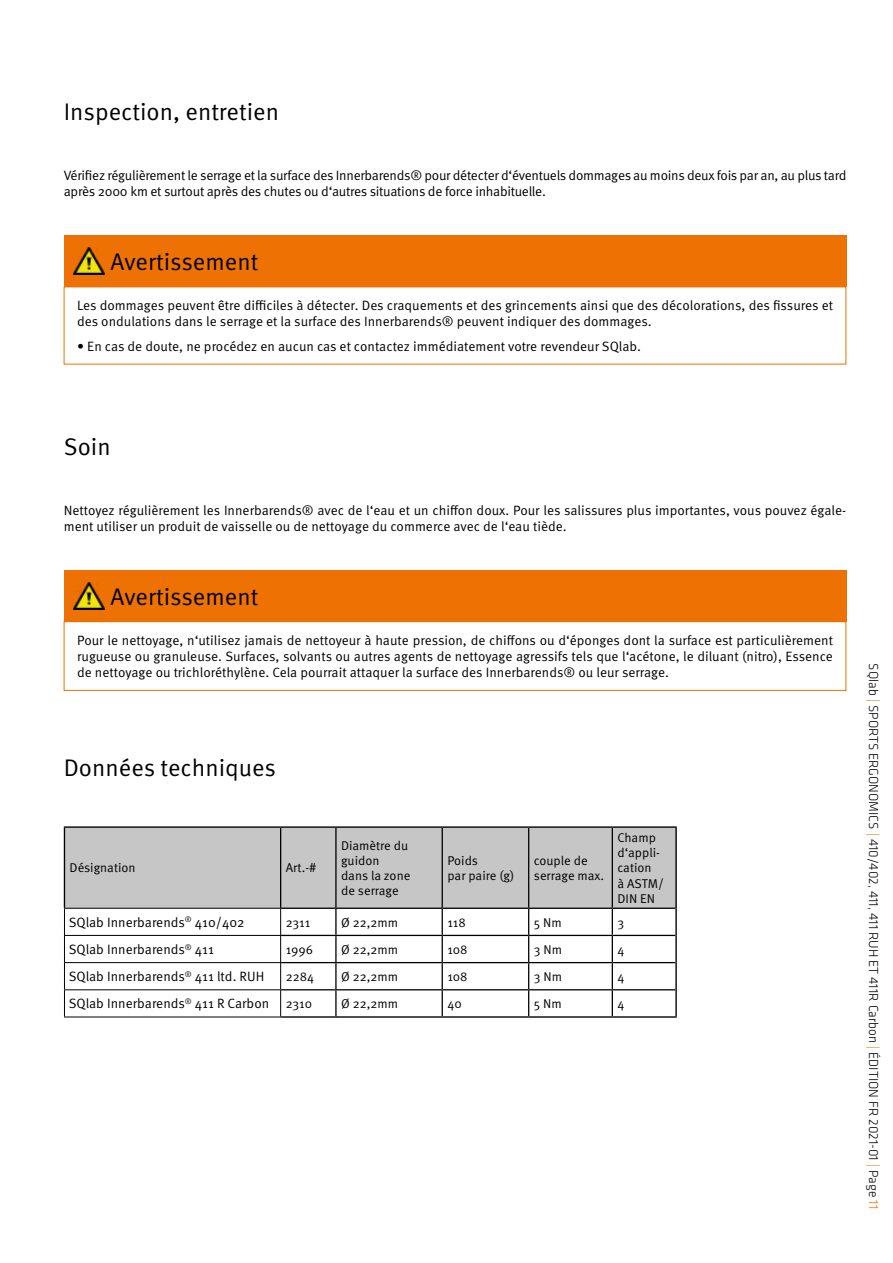
<style>
.page{position:relative;width:893px;height:1263px;background:#fff}
.page>*{position:absolute;margin:0;border:0;box-sizing:border-box;transform-origin:0 0}
.t1{font:24px "Meta OT Norm";color:#000}
.t2{font:13.5px/16.2px "Meta OT Norm";letter-spacing:-.005em;color:#000}
.t3{font:300 13.5px "Klavika Basic";color:#000}
.t4{font:12.75px/15.3px "Meta OT Norm";color:#000}
.s1{font-size:12.75px}
.s2{color:#ee7203}
</style>
<div class="page">
<div style="left:64px;top:236px;width:782px;height:51px;background:#ee7203"></div>
<img style="left:73px;top:248px;width:31px;height:27px">
<div style="left:64px;top:570px;width:782px;height:51px;background:#ee7203"></div>
<div style="left:64px;top:621px;width:782px;height:70px;border:1px solid #ee7203"></div>
<img style="left:73px;top:582px;width:31px;height:27px">
<div style="left:65px;top:828px;width:610px;height:80px;background:#c6c6c6"></div>
<hr style="left:64px;top:826px;width:217px;height:2px;background:#000">
<hr style="left:64px;top:828px;width:1px;height:80px;background:#000">
<hr style="left:281px;top:826px;width:55px;height:2px;background:#000">
<hr style="left:336px;top:826px;width:106px;height:2px;background:#000">
<hr style="left:442px;top:826px;width:87px;height:2px;background:#000">
<hr style="left:529px;top:826px;width:83px;height:2px;background:#000">
<hr style="left:612px;top:826px;width:65px;height:2px;background:#000">
<hr style="left:675px;top:828px;width:2px;height:80px;background:#000">
<hr style="left:675px;top:908px;width:2px;height:27px;background:#000">
<hr style="left:675px;top:935px;width:2px;height:27px;background:#000">
<hr style="left:675px;top:962px;width:2px;height:28px;background:#000">
<hr style="left:675px;top:990px;width:2px;height:26px;background:#000">
<hr style="left:281px;top:1016px;width:55px;height:2px;background:#000">
<hr style="left:336px;top:1016px;width:106px;height:2px;background:#000">
<hr style="left:442px;top:1016px;width:87px;height:2px;background:#000">
<hr style="left:529px;top:1016px;width:83px;height:2px;background:#000">
<hr style="left:612px;top:1016px;width:65px;height:2px;background:#000">
<hr style="left:280px;top:828px;width:1px;height:80px;background:#000">
<hr style="left:335px;top:828px;width:2px;height:79px;background:#000">
<hr style="left:442px;top:828px;width:1px;height:79px;background:#000">
<hr style="left:528px;top:828px;width:1px;height:79px;background:#000">
<hr style="left:612px;top:828px;width:1px;height:79px;background:#000">
<hr style="left:281px;top:907px;width:55px;height:2px;background:#000">
<hr style="left:336px;top:907px;width:106px;height:2px;background:#000">
<hr style="left:335px;top:909px;width:2px;height:26px;background:#000">
<hr style="left:442px;top:907px;width:87px;height:2px;background:#000">
<hr style="left:529px;top:907px;width:83px;height:2px;background:#000">
<hr style="left:612px;top:907px;width:63px;height:2px;background:#000">
<hr style="left:281px;top:935px;width:55px;height:1px;background:#000">
<hr style="left:336px;top:935px;width:106px;height:1px;background:#000">
<hr style="left:335px;top:936px;width:2px;height:26px;background:#000">
<hr style="left:442px;top:935px;width:87px;height:1px;background:#000">
<hr style="left:529px;top:935px;width:83px;height:1px;background:#000">
<hr style="left:612px;top:935px;width:63px;height:1px;background:#000">
<hr style="left:281px;top:962px;width:55px;height:1px;background:#000">
<hr style="left:336px;top:962px;width:106px;height:1px;background:#000">
<hr style="left:335px;top:963px;width:2px;height:26px;background:#000">
<hr style="left:442px;top:962px;width:87px;height:1px;background:#000">
<hr style="left:529px;top:962px;width:83px;height:1px;background:#000">
<hr style="left:612px;top:962px;width:63px;height:1px;background:#000">
<hr style="left:281px;top:989px;width:55px;height:1px;background:#000">
<hr style="left:336px;top:989px;width:106px;height:1px;background:#000">
<hr style="left:335px;top:990px;width:2px;height:26px;background:#000">
<hr style="left:442px;top:989px;width:87px;height:1px;background:#000">
<svg style="left:442px;top:909px;width:1px;height:107px"></svg>
<hr style="left:529px;top:989px;width:83px;height:1px;background:#000">
<svg style="left:528px;top:909px;width:1px;height:107px"></svg>
<hr style="left:612px;top:989px;width:63px;height:1px;background:#000">
<svg style="left:612px;top:909px;width:1px;height:107px"></svg>
<hr style="left:64px;top:908px;width:217px;height:1px;background:#000">
<hr style="left:64px;top:935px;width:217px;height:1px;background:#000">
<hr style="left:64px;top:962px;width:217px;height:1px;background:#000">
<hr style="left:64px;top:989px;width:217px;height:1px;background:#000">
<svg style="left:64px;top:909px;width:1px;height:107px"></svg>
<svg style="left:280px;top:909px;width:1px;height:107px"></svg>
<hr style="left:64px;top:1016px;width:217px;height:1px;background:#000">
<h1 class="t1" style="left:64px;top:97px;width:217px">Inspection, entretien</h1>
<p class="t2" style="left:64px;top:168px;width:784px">Vérifiez régulièrement le serrage et la surface des Innerbarends® pour détecter d‘éventuels dommages au moins deux fois par an, au plus tard après 2000 km et surtout après des chutes ou d‘autres situations de force inhabituelle.</p>
<h1 class="t1" style="left:111px;top:247px;width:149px">Avertissement</h1>
<p class="t2" style="left:77px;top:298px;width:757px">Les dommages peuvent être difficiles à détecter. Des craquements et des grincements ainsi que des décolorations, des fissures et des ondulations dans le serrage et la surface des Innerbarends® peuvent indiquer des dommages.</p>
<p class="t2" style="left:77px;top:338px;width:565px">• En cas de doute, ne procédez en aucun cas et contactez immédiatement votre revendeur SQlab.</p>
<h1 class="t1" style="left:64px;top:432px;width:48px">Soin</h1>
<p class="t2" style="left:64px;top:502px;width:784px">Nettoyez régulièrement les Innerbarends® avec de l‘eau et un chiffon doux. Pour les salissures plus importantes, vous pouvez égale&shy;ment utiliser un produit de vaisselle ou de nettoyage du commerce avec de l‘eau tiède.</p>
<h1 class="t1" style="left:111px;top:582px;width:149px">Avertissement</h1>
<p class="t2" style="left:77px;top:632px;width:757px;text-align:justify">Pour le nettoyage, n‘utilisez jamais de nettoyeur à haute pression, de chiffons ou d‘éponges dont la surface est particulièrement rugueuse ou granuleuse. Surfaces, solvants ou autres agents de nettoyage agressifs tels que l‘acétone, le diluant (nitro), Essence de nettoyage ou trichloréthylène. Cela pourrait attaquer la surface des Innerbarends® ou leur serrage.</p>
<h1 class="t1" style="left:64px;top:754px;width:214px">Données techniques</h1>
<p class="t4" style="left:70px;top:860px;width:67px">Désignation</p>
<p class="t4" style="left:286px;top:860px;width:32px">Art.-#</p>
<p class="t4" style="left:341px;top:838px;width:71px">Diamètre du guidon<br>dans la zone de serrage</p>
<p class="t4" style="left:447px;top:853px;width:68px">Poids<br>par paire (g)</p>
<p class="t4" style="left:534px;top:853px;width:72px">couple de serrage max.</p>
<p class="t4" style="left:617px;top:830px;width:48px">Champ d‘appli&shy;cation<br>à ASTM/<br>DIN EN</p>
<p class="t2" style="left:69px;top:914px;width:177px">SQlab Innerbarends<sup>®</sup> 410/402</p>
<p class="t4" style="left:286px;top:915px;width:26px">2311</p>
<p class="t4" style="left:341px;top:915px;width:59px">Ø 22,2mm</p>
<p class="t4" style="left:447px;top:915px;width:20px">118</p>
<p class="t4" style="left:534px;top:915px;width:29px">5 Nm</p>
<p class="t4" style="left:617px;top:915px;width:8px">3</p>
<p class="t2" style="left:69px;top:941px;width:147px">SQlab Innerbarends<sup>®</sup> 411</p>
<p class="t4" style="left:286px;top:942px;width:29px">1996</p>
<p class="t4" style="left:341px;top:942px;width:59px">Ø 22,2mm</p>
<p class="t4" style="left:447px;top:942px;width:22px">108</p>
<p class="t4" style="left:534px;top:942px;width:30px">3 Nm</p>
<p class="t4" style="left:617px;top:942px;width:8px">4</p>
<p class="t2" style="left:69px;top:969px;width:197px">SQlab Innerbarends<sup>®</sup> 411 ltd. RUH</p>
<p class="t4" style="left:286px;top:969px;width:30px">2284</p>
<p class="t4" style="left:341px;top:969px;width:59px">Ø 22,2mm</p>
<p class="t4" style="left:447px;top:969px;width:22px">108</p>
<p class="t4" style="left:534px;top:969px;width:30px">3 Nm</p>
<p class="t4" style="left:617px;top:969px;width:8px">4</p>
<p class="t2" style="left:69px;top:996px;width:245px">SQlab Innerbarends<sup>®</sup> 411 R Carbon <span class="s1">2310</span></p>
<p class="t4" style="left:341px;top:996px;width:59px">Ø 22,2mm</p>
<p class="t4" style="left:447px;top:996px;width:16px">40</p>
<p class="t4" style="left:534px;top:996px;width:29px">5 Nm</p>
<p class="t4" style="left:617px;top:996px;width:8px">4</p>
<p class="t3" style="left:882px;top:663px;width:547px;rotate:90deg">SQlab <span class="s2">|</span> SPORTS ERGONOMICS <span class="s2">|</span> 410/402, 411, 411 RUH ET 411R Carbon <span class="s2">|</span> ÉDITION FR 2021-01 <span class="s2">|</span> Page <span class="s2">11</span></p>
</div>
